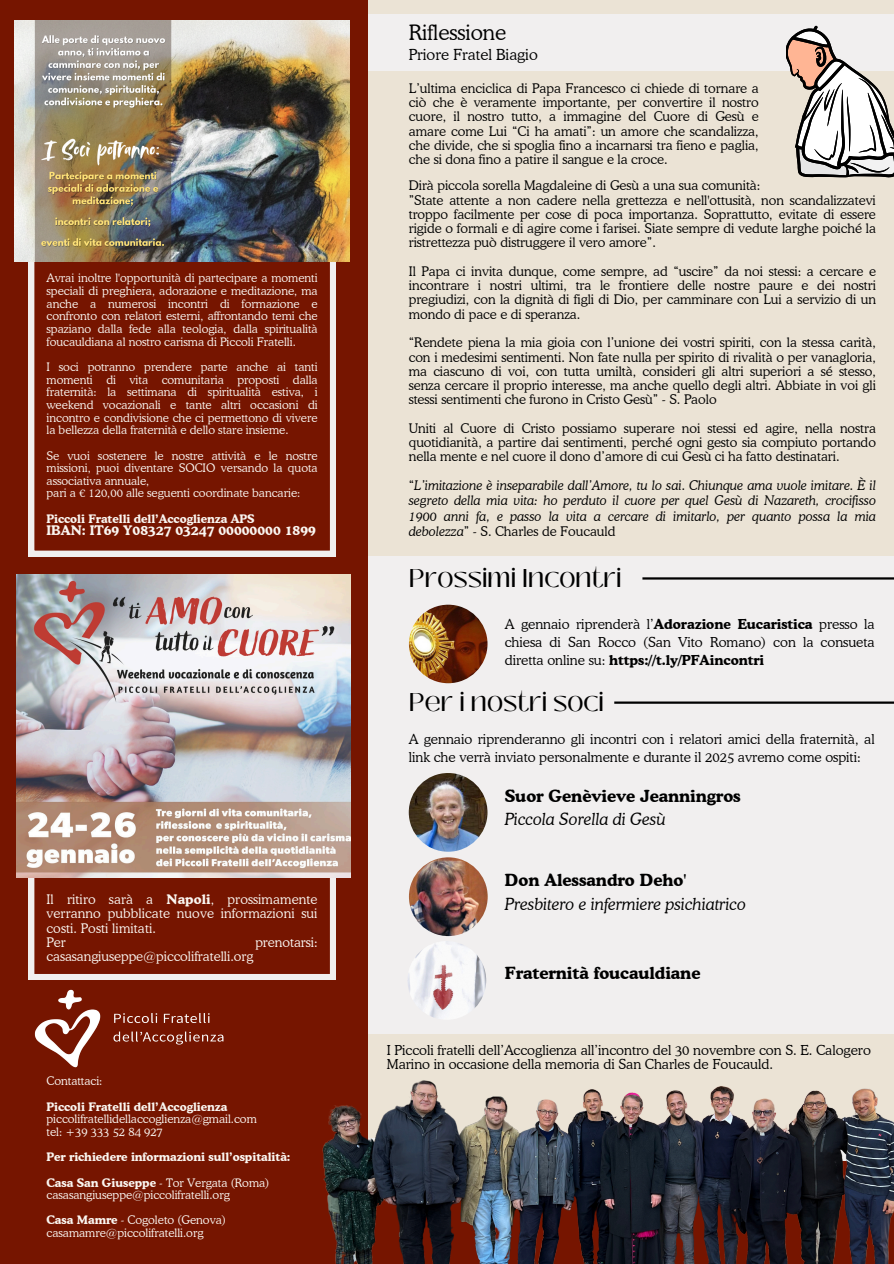
<style>
.page{position:relative;width:894px;height:1264px;background:#fff}
.page>*{position:absolute;margin:0;border:0;box-sizing:border-box;transform-origin:0 0}
.t1{font:25.65px "Black Mango";color:#000}
.t2{font:300 21.15px "Cooper BT";color:#000}
.t3{font:700 16.65px/23.7px "Cooper BT";color:#000}
.t4{font:italic 300 16.65px/23.7px "Cooper BT";color:#000}
.t5{font:300 15.15px "Cooper BT";color:#000}
.t6{font:300 13.65px/18px "Cooper BT";color:#000}
.t7{font:300 13.2px/14.2px "Cooper BT";color:#000;text-align:justify}
.t8{font:italic 300 13.2px/15.3px "Cooper BT";color:#000;text-align:justify}
.t9{font:300 13.2px/14.2px "Cooper BT";letter-spacing:.01em;color:#faf6f1}
.t10{font:700 13.2px "Cooper BT";color:#faf6f1}
.t11{font:300 11.7px/12.6px "Cooper BT";color:#faf6f1;text-align:justify}
.t12{font:700 11.7px "Cooper BT";color:#faf6f1}
.s1{font-weight:700}
.s2{font-style:normal}
.s3{font-weight:300;font-style:italic}
.s4{font-weight:700;font-style:normal}
</style>
<div class="page">
<div style="left:0;top:0;width:893px;height:1263px;background:#f1efef"></div>
<div style="left:368px;top:0;width:525px;height:14px;background:#ebe3d5"></div>
<div style="left:351px;top:71px;width:542px;height:484px;background:#ebe3d5"></div>
<div style="left:367px;top:1034px;width:526px;height:104px;background:#ebe3d5"></div>
<div style="left:0;top:0;width:367px;height:1263px;background:#761500"></div>
<svg style="left:29px;top:262px;width:306px;height:294px"></svg>
<img style="left:34px;top:989px;width:190px;height:79px">
<svg style="left:29px;top:877px;width:306px;height:102px"></svg>
<img style="left:16px;top:575px;width:334px;height:302px">
<img style="left:409px;top:604px;width:78px;height:79px;border-radius:50%">
<hr style="left:642px;top:577px;width:251px;height:2px;background:#000">
<hr style="left:614px;top:701px;width:279px;height:2px;background:#000">
<img style="left:408px;top:773px;width:79px;height:78px;border-radius:50%">
<img style="left:322px;top:1078px;width:571px;height:185px">
<img style="left:409px;top:857px;width:78px;height:79px;border-radius:50%">
<img style="left:15px;top:21px;width:334px;height:241px">
<svg style="left:786px;top:25px;width:107px;height:152px"></svg>
<img style="left:407px;top:941px;width:79px;height:78px;border-radius:50%">
<h1 class="t11" style="left:47px;top:272px;width:272px">Avrai inoltre l'opportunità di partecipare a momenti speciali di preghiera, adorazione e meditazione, ma anche a numerosi incontri di formazione e confronto con relatori esterni, affrontando temi che spaziano dalla fede alla teologia, dalla spiritualità foucauldiana al nostro carisma di Piccoli Fratelli.</h1>
<p class="t11" style="left:47px;top:360px;width:272px">I soci potranno prendere parte anche ai tanti momenti di vita comunitaria proposti dalla fraternità: la settimana di spiritualità estiva, i weekend vocazionali e tante altri occasioni di incontro e condivisione che ci permettono di vivere la bellezza della fraternità e dello stare insieme.</p>
<p class="t11" style="left:47px;top:449px;width:272px">Se vuoi sostenere le nostre attività e le nostre missioni, puoi diventare SOCIO versando la quota associativa annuale,</p>
<h4 class="t11" style="left:47px;top:487px;width:255px">pari a € 120,00 alle seguenti coordinate bancarie:</h4>
<h1 class="t12" style="left:47px;top:511px;width:209px">Piccoli Fratelli dell’Accoglienza APS</h1>
<h1 class="t10" style="left:47px;top:522px;width:271px">IBAN: IT69 Y08327 03247 00000000 1899</h1>
<p class="t9" style="left:47px;top:892px;width:272px">Il ritiro sarà a <span class="s1">Napoli</span>, prossimamente verranno pubblicate nuove informazioni sui costi. Posti limitati.<br>Per</p>
<p class="t9" style="left:255px;top:935px;width:64px">prenotarsi:</p>
<p class="t9" style="left:47px;top:949px;width:208px">casasangiuseppe@piccolifratelli.org</p>
<p class="t11" style="left:47px;top:1074px;width:57px">Contattaci:</p>
<p class="t12" style="left:47px;top:1099px;width:182px">Piccoli Fratelli dell’Accoglienza</p>
<h5 class="t11" style="left:47px;top:1112px;width:212px">piccolifratellidellaccoglienza@gmail.com</h5>
<p class="t11" style="left:47px;top:1125px;width:118px">tel: +39 333 52 84 927</p>
<h4 class="t12" style="left:47px;top:1149px;width:245px">Per richiedere informazioni sull’ospitalità:</h4>
<p class="t11" style="left:47px;top:1175px;width:224px"><span class="s1">Casa San Giuseppe</span> - Tor Vergata (Roma)</p>
<p class="t11" style="left:47px;top:1188px;width:185px">casasangiuseppe@piccolifratelli.org</p>
<p class="t11" style="left:47px;top:1213px;width:181px"><span class="s1">Casa Mamre</span> - Cogoleto (Genova)</p>
<p class="t11" style="left:47px;top:1226px;width:158px">casamamre@piccolifratelli.org</p>
<p class="t2" style="left:408px;top:20px;width:99px">Riflessione</p>
<p class="t5" style="left:408px;top:46px;width:130px">Priore Fratel Biagio</p>
<h2 class="t7" style="left:409px;top:81px;width:351px">L’ultima enciclica di Papa Francesco ci chiede di tornare a ciò che è veramente importante, per convertire il nostro cuore, il nostro tutto, a immagine del Cuore di Gesù e amare come Lui “Ci ha amati”: un amore che scandalizza, che divide, che si spoglia fino a incarnarsi tra fieno e paglia, che si dona fino a patire il sangue e la croce.</h2>
<h4 class="t7" style="left:408px;top:178px;width:468px;text-align:left">Dirà piccola sorella Magdaleine di Gesù a una sua comunità:<br>”State attente a non cadere nella grettezza e nell'ottusità, non scandalizzatevi troppo facilmente per cose di poca importanza. Soprattutto, evitate di essere rigide o formali e di agire come i farisei. Siate sempre di vedute larghe poiché la ristrettezza può distruggere il vero amore”.</h4>
<p class="t7" style="left:408px;top:264px;width:468px">Il Papa ci invita dunque, come sempre, ad “uscire” da noi stessi: a cercare e incontrare i nostri ultimi, tra le frontiere delle nostre paure e dei nostri pregiudizi, con la dignità di figli di Dio, per camminare con Lui a servizio di un mondo di pace e di speranza.</p>
<h3 class="t7" style="left:408px;top:335px;width:468px">“Rendete piena la mia gioia con l’unione dei vostri spiriti, con la stessa carità, con i medesimi sentimenti. Non fate nulla per spirito di rivalità o per vanagloria, ma ciascuno di voi, con tutta umiltà, consideri gli altri superiori a sé stesso, senza cercare il proprio interesse, ma anche quello degli altri. Abbiate in voi gli stessi sentimenti che furono in Cristo Gesù” - S. Paolo</h3>
<p class="t7" style="left:408px;top:421px;width:468px">Uniti al Cuore di Cristo possiamo superare noi stessi ed agire, nella nostra quotidianità, a partire dai sentimenti, perché ogni gesto sia compiuto portando nella mente e nel cuore il dono d’amore di cui Gesù ci ha fatto destinatari.</p>
<h3 class="t8" style="left:408px;top:477px;width:468px"><span class="s2">“</span>L’imitazione è inseparabile dall’Amore, tu lo sai. Chiunque ama vuole imitare. È il segreto della mia vita: ho perduto il cuore per quel Gesù di Nazareth, crocifisso 1900 anni fa, e passo la vita a cercare di imitarlo, per quanto possa la mia debolezza<span class="s2">” - S. Charles de Foucauld</span></h3>
<p class="t1" style="left:409px;top:558px;width:214px">Prossimi Incontri</p>
<p class="t6" style="left:504px;top:615px;width:371px;text-align:justify">A gennaio riprenderà l’<span class="s1">Adorazione Eucaristica</span> presso la chiesa di San Rocco (San Vito Romano) con la consueta diretta online su: <span class="s1">https://t.ly/PFAincontri</span></p>
<p class="t1" style="left:409px;top:683px;width:197px">Per i nostri soci</p>
<h5 class="t6" style="left:408px;top:730px;width:467px">A gennaio riprenderanno gli incontri con i relatori amici della fraternità, al link che verrà inviato personalmente e durante il 2025 avremo come ospiti:</h5>
<p class="t3" style="left:504px;top:783px;width:237px">Suor Genèvieve Jeanningros<br><span class="s3">Piccola Sorella di Gesù</span></p>
<p class="t4" style="left:505px;top:868px;width:242px"><span class="s4">Don Alessandro Deho'<br></span>Presbitero e infermiere psichiatrico</p>
<h3 class="t3" style="left:505px;top:961px;width:197px">Fraternità foucauldiane</h3>
<p class="t6" style="left:387px;top:1042px;width:485px;line-height:14.7px">I Piccoli fratelli dell’Accoglienza all’incontro del 30 novembre con S. E. Calogero<br>Marino in occasione della memoria di San Charles de Foucauld.</p>
</div>
